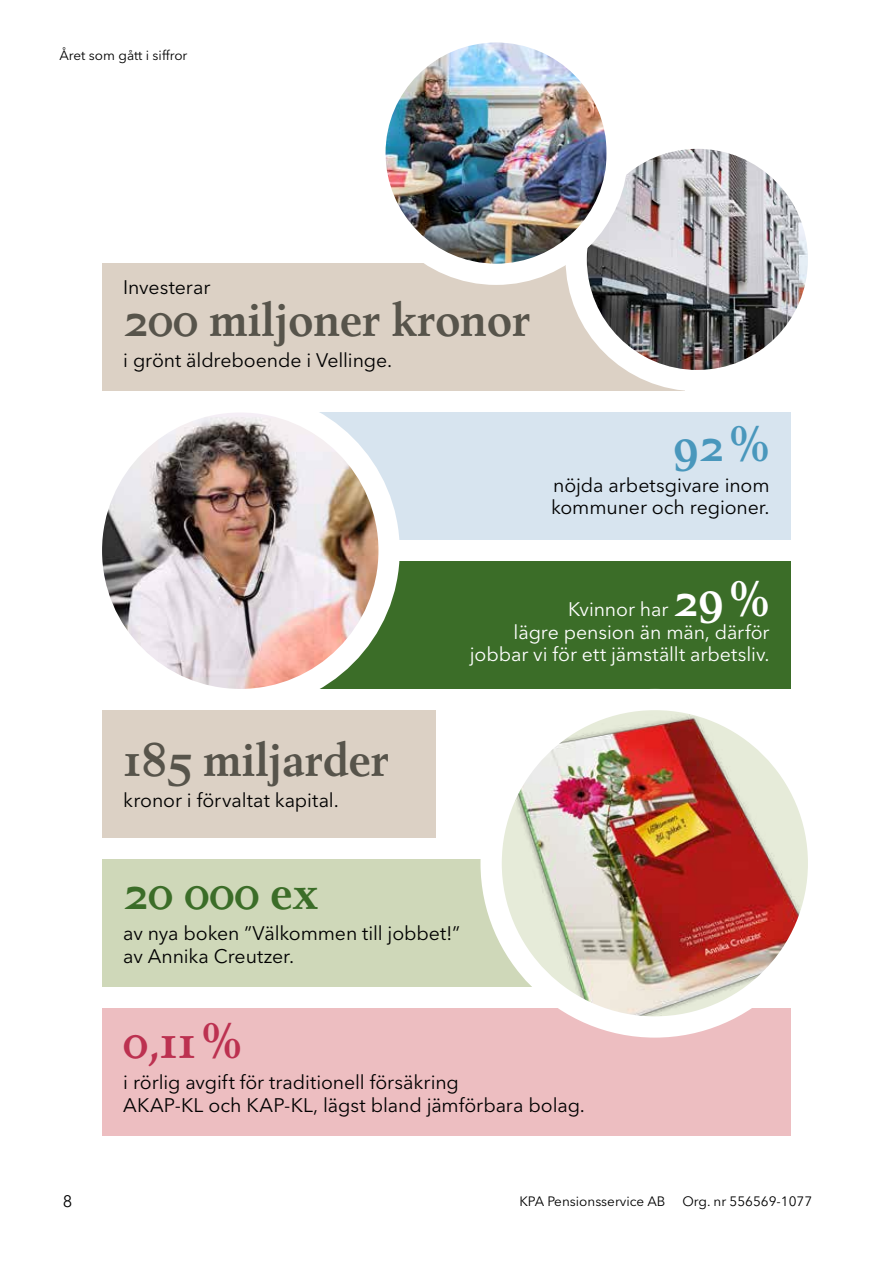
<style>
.page{position:relative;width:893px;height:1263px;background:#fff}
.page>*{position:absolute;margin:0;border:0;box-sizing:border-box;transform-origin:0 0}
.t1{font:700 45px "Berling Nova Text Pro";color:#57544b}
.t2{font:700 45px "Berling Nova Text Pro";color:#3b6d28}
.t3{font:700 45px "Berling Nova Text Pro";color:#bc3150}
.t4{font:700 45px "Berling Nova Text Pro";color:#4997bc}
.t5{font:700 45px "Berling Nova Text Pro";color:#fff}
.t6{font:19.5px/22.5px "Avenir Next LT Pro";letter-spacing:-.005em;color:#000}
.t7{font:19.5px/22.5px "Avenir Next LT Pro";letter-spacing:-.005em;color:#fff;text-align:right}
.t8{font:16.5px "Avenir Next LT Pro";color:#000}
.t9{font:13.5px "Avenir Next LT Pro";color:#000}
</style>
<div class="page">
<div style="left:237px;top:412px;width:554px;height:128px;background:#d7e4ef"></div>
<div style="left:102px;top:1008px;width:689px;height:127px;background:#edbec1"></div>
<div style="left:252px;top:561px;width:539px;height:128px;background:#3b6d28"></div>
<div style="left:102px;top:859px;width:532px;height:127px;background:#cfd8b9"></div>
<img style="left:491px;top:699px;width:328px;height:328px;border-radius:164px">
<div style="left:480px;top:689px;width:349px;height:348px;border:21px solid #fff;border-radius:50%"></div>
<img style="left:91px;top:402px;width:298px;height:297px;border-radius:149px">
<div style="left:81px;top:391px;width:319px;height:319px;border:21px solid #fff;border-radius:50%"></div>
<div style="left:102px;top:264px;width:583px;height:127px;background:#dcd1c5"></div>
<img style="left:576px;top:150px;width:231px;height:223px">
<div style="left:566px;top:128px;width:263px;height:263px;border:21px solid #fff;border-radius:50%"></div>
<img style="left:375px;top:43px;width:232px;height:231px">
<div style="left:364px;top:21px;width:264px;height:264px;border:21px solid #fff;border-radius:50%"></div>
<div style="left:102px;top:710px;width:334px;height:128px;background:#dcd1c5"></div>
<p class="t9" style="left:60px;top:47px;width:129px">Året som gått i siffror</p>
<p class="t6" style="left:123px;top:276px;width:89px">Investerar</p>
<h1 class="t1" style="left:123px;top:291px;width:408px">200 miljoner kronor</h1>
<p class="t6" style="left:123px;top:349px;width:270px">i grönt äldreboende i Vellinge.</p>
<h1 class="t4" style="left:673px;top:416px;width:98px">92%</h1>
<p class="t6" style="left:551px;top:473px;width:220px">nöjda arbetsgivare inom kommuner och regioner.</p>
<h1 class="t5" style="left:673px;top:571px;width:98px">29%</h1>
<p class="t7" style="left:470px;top:620px;width:301px">lägre pension än män, därför jobbar vi för ett jämställt arbetsliv.</p>
<p class="t7" style="left:568px;top:598px;width:102px">Kvinnor har</p>
<h1 class="t1" style="left:123px;top:731px;width:267px">185 miljarder</h1>
<p class="t6" style="left:123px;top:789px;width:217px">kronor i förvaltat kapital.</p>
<h1 class="t2" style="left:123px;top:864px;width:196px">20 000 ex</h1>
<p class="t6" style="left:123px;top:922px;width:338px">av nya boken ”Välkommen till jobbet!” av Annika Creutzer.</p>
<h1 class="t3" style="left:123px;top:1013px;width:120px">0,11%</h1>
<p class="t6" style="left:123px;top:1071px;width:463px">i rörlig avgift för traditionell försäkring<br>AKAP-KL och KAP-KL, lägst bland jämförbara bolag.</p>
<p class="t8" style="left:63px;top:1192px;width:11px">8</p>
<p class="t9" style="left:519px;top:1193px;width:148px">KPA Pensionsservice AB</p>
<p class="t9" style="left:682px;top:1193px;width:131px">Org. nr 556569-1077</p>
</div>
